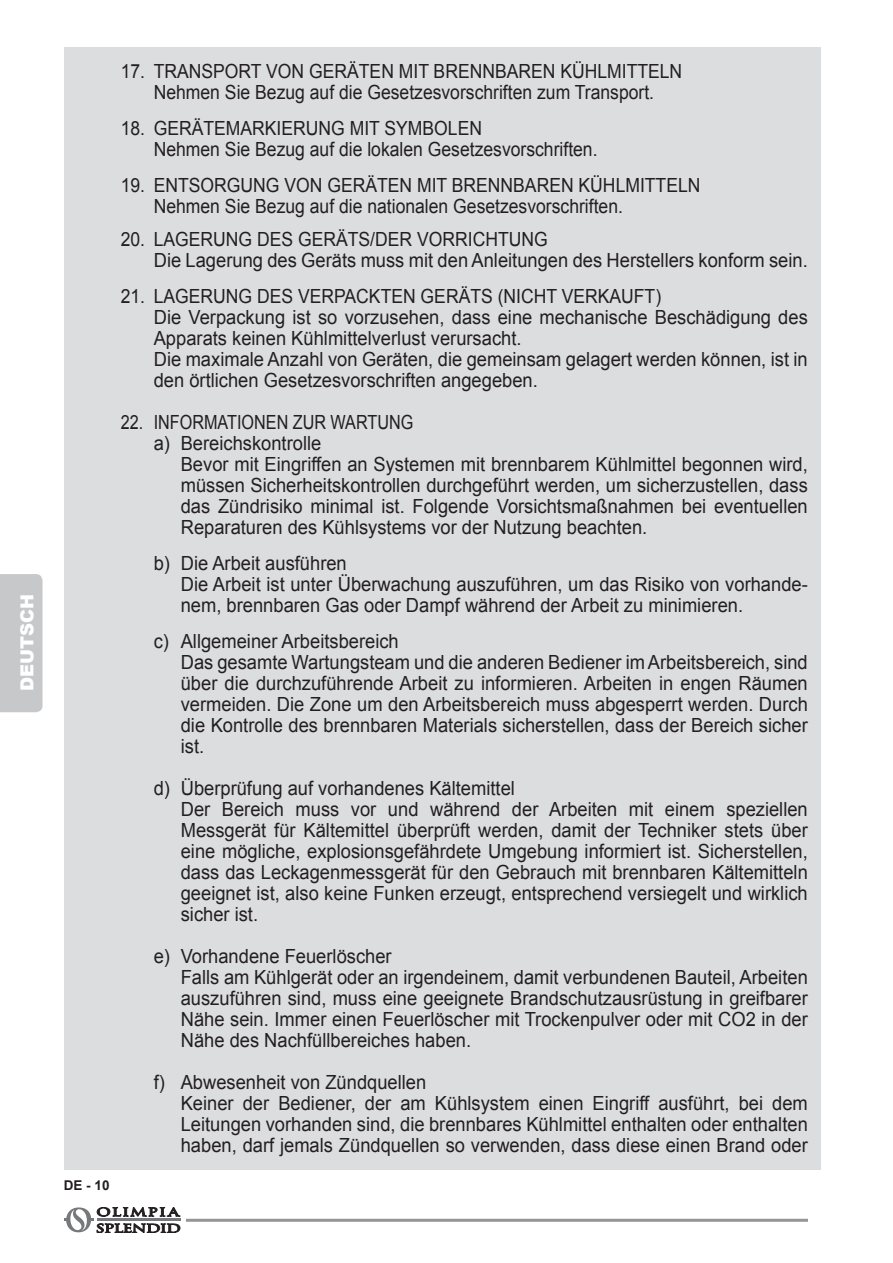
<style>
.page{position:relative;width:893px;height:1263px;background:#fff}
.page>*{position:absolute;margin:0;border:0;box-sizing:border-box;transform-origin:0 0}
.t1{font:19.5px/21px "Arial";color:#231f20;scale:.94 1}
.t2{font:19.5px/21px "Arial";color:#231f20;scale:.9 1}
.t3{font:19.5px "Arial";color:#231f20;scale:.83 1}
.t4{font:900 18px "Arial";color:#fff}
.t5{font:700 13.5px "Arial";color:#231f20}
</style>
<div class="page">
<hr style="left:186px;top:1219px;width:622px;height:3px;background:#939598">
<svg style="left:64px;top:1207px;width:116px;height:26px"></svg>
<hr style="left:97px;top:1218px;width:83px;height:3px;background:#76787b">
<div style="left:64px;top:47px;width:757px;height:1122px;background:#dcdddf"></div>
<div style="left:0;top:574px;width:43px;height:138px;background:#c7c8ca"></div>
<p class="t4" style="left:14px;top:691px;width:98px;rotate:-90deg">DEUTSCH</p>
<p class="t5" style="left:64px;top:1176px;width:47px">DE - 10</p>
<p class="t2" style="left:121px;top:61px;width:63px">17. Transport</p>
<p class="t2" style="left:266px;top:61px;width:15px">von</p>
<p class="t2" style="left:309px;top:61px;width:29px">Geräten</p>
<p class="t2" style="left:399px;top:61px;width:12px">mit</p>
<p class="t2" style="left:434px;top:61px;width:15px">brennbaren</p>
<p class="t2" style="left:154px;top:61px;width:557px;text-indent:407px">Kühlmitteln<br>Nehmen Sie Bezug auf die Gesetzesvorschriften zum Transport.</p>
<p class="t2" style="left:121px;top:118px;width:66px">18. Gerätemarkierung</p>
<p class="t2" style="left:350px;top:118px;width:12px">mit</p>
<p class="t2" style="left:154px;top:118px;width:495px;text-indent:231px">Symbolen<br>Nehmen Sie Bezug auf die lokalen Gesetzesvorschriften.</p>
<p class="t2" style="left:121px;top:175px;width:65px">19. Entsorgung</p>
<p class="t2" style="left:284px;top:175px;width:15px">von</p>
<p class="t2" style="left:327px;top:175px;width:29px">Geräten</p>
<p class="t2" style="left:417px;top:175px;width:12px">mit</p>
<p class="t2" style="left:452px;top:175px;width:15px">brennbaren</p>
<p class="t2" style="left:154px;top:175px;width:523px;text-indent:425px">Kühlmitteln<br>Nehmen Sie Bezug auf die nationalen Gesetzesvorschriften.</p>
<p class="t2" style="left:121px;top:229px;width:62px">20. Lage</p>
<p class="t2" style="left:201px;top:229px;width:54px">rungdes</p>
<p class="t2" style="left:154px;top:229px;width:728px;text-indent:144px">Geräts/der Vorri chtu ng<br>Die Lagerung des Geräts muss mit den Anleitungen des Herstellers konform sein.</p>
<p class="t2" style="left:121px;top:286px;width:63px">21. Lagerung</p>
<p class="t2" style="left:257px;top:286px;width:14px">des</p>
<p class="t2" style="left:298px;top:286px;width:14px">verpackten</p>
<p class="t2" style="left:421px;top:286px;width:29px">Geräts</p>
<p class="t2" style="left:498px;top:286px;width:20px">(nicht</p>
<p class="t2" style="left:562px;top:286px;width:14px">verkauft</p>
<p class="t2" style="left:154px;top:286px;width:728px;text-indent:502px">)<br>Die Verpackung ist so vorzusehen, dass eine mechanische Beschädigung des Apparats keinen Kühlmittelverlust verursacht.<br>Die maximale Anzahl von Geräten, die gemeinsam gelagert werden können, ist in den örtlichen Gesetzesvorschriften angegeben.</p>
<p class="t3" style="left:121px;top:409px;width:59px">22. Informationen</p>
<p class="t3" style="left:293px;top:409px;width:15px">zur</p>
<p class="t3" style="left:331px;top:409px;width:33px">Wartung</p>
<p class="t1" style="left:181px;top:433px;width:669px;text-indent:-27px">a) Bereichskontrolle<br>Bevor mit Eingriffen an Systemen mit brennbarem Kühlmittel begonnen wird, müssen Sicherheitskontrollen durchgeführt werden, um sicherzustellen, dass das Zündrisiko minimal ist. Folgende Vorsichtsmaßnahmen bei eventuellen Reparaturen des Kühlsystems vor der Nutzung beachten.</p>
<p class="t1" style="left:181px;top:553px;width:669px;text-indent:-27px">b) Die Arbeit ausführen<br>Die Arbeit ist unter Überwachung auszuführen, um das Risiko von vorhande&shy;nem, brennbaren Gas oder Dampf während der Arbeit zu minimieren.</p>
<p class="t1" style="left:181px;top:631px;width:669px;text-indent:-27px">c) Allgemeiner Arbeitsbereich<br>Das gesamte Wartungsteam und die anderen Bediener im Arbeitsbereich, sind über die durchzuführende Arbeit zu informieren. Arbeiten in engen Räumen vermeiden. Die Zone um den Arbeitsbereich muss abgesperrt werden. Durch die Kontrolle des brennbaren Materials sicherstellen, dass der Bereich sicher ist.</p>
<p class="t1" style="left:181px;top:778px;width:669px;text-indent:-27px">d) Überprüfung auf vorhandenes Kältemittel<br>Der Bereich muss vor und während der Arbeiten mit einem speziellen Messgerät für Kältemittel überprüft werden, damit der Techniker stets über eine mögliche, explosionsgefährdete Umgebung informiert ist. Sicherstellen, dass das Leckagenmessgerät für den Gebrauch mit brennbaren Kältemitteln geeignet ist, also keine Funken erzeugt, entsprechend versiegelt und wirklich sicher ist.</p>
<p class="t1" style="left:181px;top:946px;width:669px;text-indent:-27px">e) Vorhandene Feuerlöscher<br>Falls am Kühlgerät oder an irgendeinem, damit verbundenen Bauteil, Arbeiten auszuführen sind, muss eine geeignete Brandschutzausrüstung in greifbarer Nähe sein. Immer einen Feuerlöscher mit Trockenpulver oder mit CO2 in der Nähe des Nachfüllbereiches haben.</p>
<p class="t1" style="left:181px;top:1072px;width:669px;text-indent:-27px">f) Abwesenheit von Zündquellen<br>Keiner der Bediener, der am Kühlsystem einen Eingriff ausführt, bei dem Leitungen vorhanden sind, die brennbares Kühlmittel enthalten oder enthalten haben, darf jemals Zündquellen so verwenden, dass diese einen Brand oder</p>
</div>
